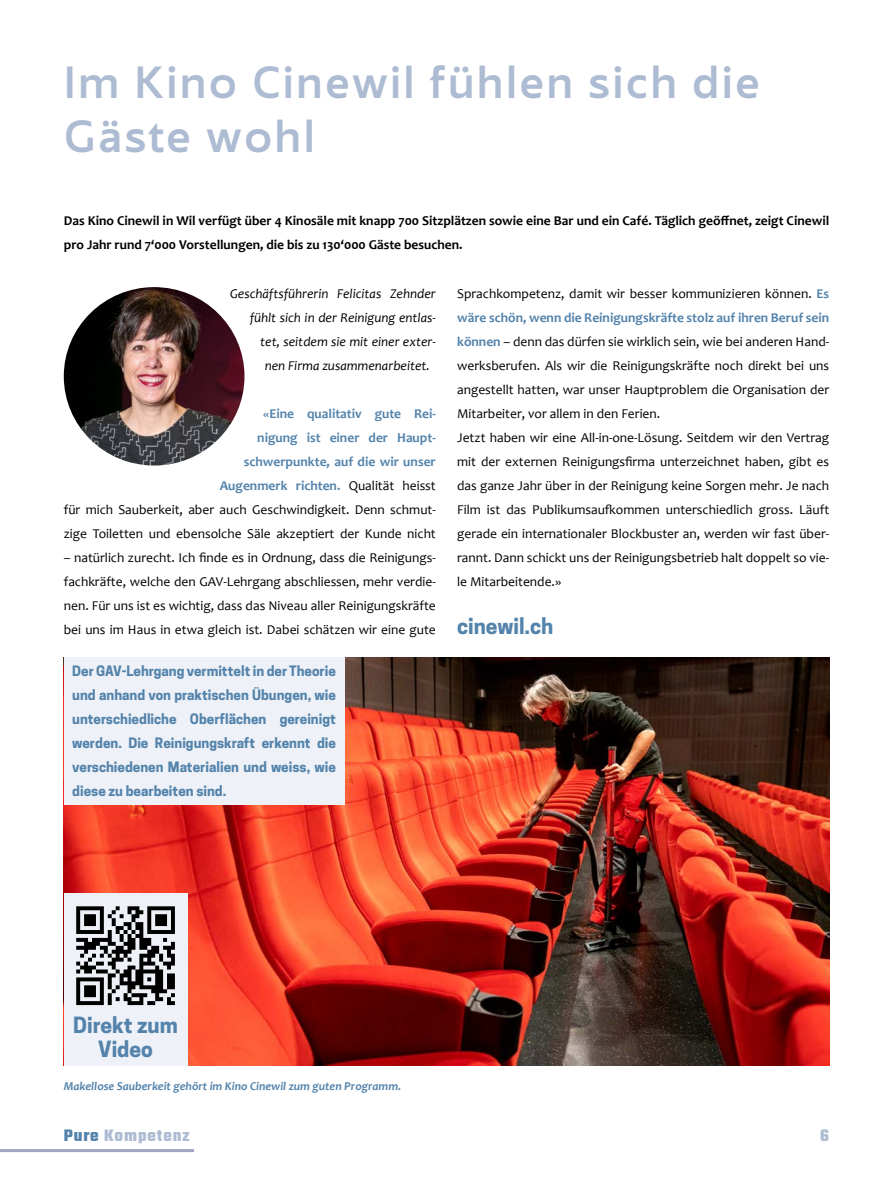
<style>
.page{position:relative;width:893px;height:1191px;background:#fff}
.page>*{position:absolute;margin:0;border:0;box-sizing:border-box;transform-origin:0 0}
.t1{font:600 45px/54px "Avram Sans";letter-spacing:.05em;color:#adbcd2}
.t2{font:700 21px/24px "Cooper Hewitt";color:#5383ab;text-align:center}
.t3{font:700 18px "Teko";letter-spacing:.05em;color:#adbcd2}
.t4{font:13.5px/24px "Candara";color:#000;text-align:right}
.t5{font:700 13.5px/24px "Cooper Hewitt";color:#5383ab;text-align:justify}
.t6{font:700 13.5px/24px "Candara";color:#000}
.t7{font:italic 13.5px "Candara";color:#000}
.t8{font:italic 700 12px "Candara";color:#5383ab}
.s1{font-weight:700;color:#5383ab}
.s2{color:#5383ab}
</style>
<div class="page">
<hr style="left:0;top:1149px;width:194px;height:3px;background:#9fa5c3">
<img style="left:64px;top:287px;width:180px;height:178px">
<img style="left:64px;top:657px;width:765px;height:408px">
<div style="left:64px;top:893px;width:123px;height:172px;background:#eef1f7"></div>
<svg style="left:76px;top:906px;width:99px;height:99px"></svg>
<div style="left:64px;top:657px;width:280px;height:148px;background:#eef1f7"></div>
<h1 class="t1" style="left:64px;top:55px;width:698px">Im Kino Cinewil fühlen sich die<br>Gäste wohl</h1>
<p class="t6" style="left:64px;top:209px;width:767px">Das Kino Cinewil in Wil verfügt über 4 Kinosäle mit knapp 700 Sitzplätzen sowie eine Bar und ein Café. Täglich geöffnet, zeigt Cinewil pro Jahr rund 7‘000 Vorstellungen, die bis zu 130‘000 Gäste besuchen.</p>
<p class="t7" style="left:230px;top:285px;width:207px">Geschäftsführerin Felicitas Zehnder</p>
<p class="t7" style="left:250px;top:309px;width:188px">fühlt sich in der Reinigung entlas-</p>
<p class="t7" style="left:260px;top:333px;width:177px">tet, seitdem sie mit einer exter-</p>
<p class="t7" style="left:265px;top:357px;width:167px">nen Firma zusammenarbeitet.</p>
<p class="t4" style="left:64px;top:401px;width:374px"><span class="s1">«Eine qualitativ gute Rei-<br>nigung ist einer der Haupt-<br>schwerpunkte, auf die wir unser<br>Augenmerk richten.</span> Qualität heisst<br>für mich Sauberkeit, aber auch Geschwindigkeit. Denn schmut&shy;zige Toiletten und ebensolche Säle akzeptiert der Kunde nicht</p>
<p class="t4" style="left:64px;top:545px;width:374px;text-align:justify">– natürlich zurecht. Ich finde es in Ordnung, dass die Reinigungs&shy;fachkräfte, welche den GAV-Lehrgang abschliessen, mehr verdie&shy;nen. Für uns ist es wichtig, dass das Niveau aller Reinigungskräfte bei uns im Haus in etwa gleich ist. Dabei schätzen wir eine gute</p>
<p class="t5" style="left:72px;top:659px;width:265px">Der GAV-Lehrgang vermittelt in der Theorie und anhand von praktischen Übungen, wie unterschiedliche Oberflächen gereinigt werden. Die Reinigungskraft erkennt die verschiedenen Materialien und weiss, wie diese zu bearbeiten sind.</p>
<p class="t4" style="left:457px;top:281px;width:374px;text-align:left">Sprachkompetenz, damit wir besser kommunizieren können. <span class="s1">Es wäre schön, wenn die Reinigungskräfte stolz auf ihren Beruf sein können</span> – denn das dürfen sie wirklich sein, wie bei anderen Hand&shy;werksberufen. Als wir die Reinigungskräfte noch direkt bei uns angestellt hatten, war unser Hauptproblem die Organisation der Mitarbeiter, vor allem in den Ferien.<br>Jetzt haben wir eine All-in-one-Lösung. Seitdem wir den Vertrag mit der externen Reinigungsfirma unterzeichnet haben, gibt es das ganze Jahr über in der Reinigung keine Sorgen mehr. Je nach Film ist das Publikumsaufkommen unterschiedlich gross. Läuft gerade ein internationaler Blockbuster an, werden wir fast über&shy;rannt. Dann schickt uns der Reinigungsbetrieb halt doppelt so vie&shy;le Mitarbeitende.»</p>
<h2 class="t2" style="left:457px;top:614px;width:98px">cinewil.ch</h2>
<h2 class="t2" style="left:73px;top:1013px;width:106px">Direkt zum<br>Video</h2>
<p class="t8" style="left:64px;top:1078px;width:339px">Makellose Sauberkeit gehört im Kino Cinewil zum guten Programm.</p>
<h3 class="t3" style="left:64px;top:1123px;width:127px"><span class="s2">Pure</span> Kompetenz</h3>
<h3 class="t3" style="left:820px;top:1123px;width:10px">6</h3>
</div>
